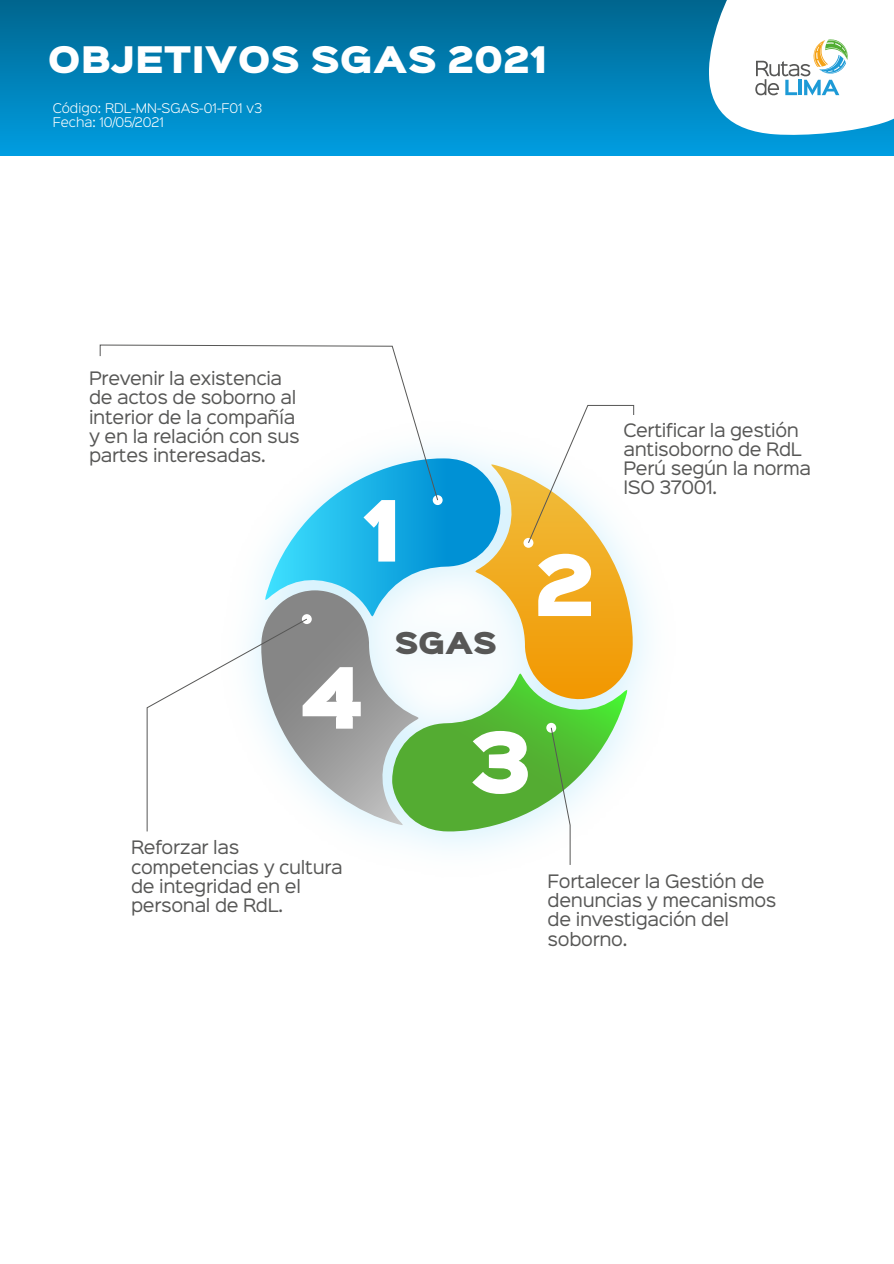
<style>
.page{position:relative;width:894px;height:1264px;background:#fff}
.page>*{position:absolute;margin:0;border:0;box-sizing:border-box;transform-origin:0 0}
.t1{font:75.9px "Sinkin Sans 900 X Black";color:#fff}
.t2{font:33px "Sinkin Sans 900 X Black";color:#fff}
.t3{font:27.15px "Sinkin Sans 900 X Black";color:#575756}
.t4{font:16.65px/19px "Sinkin Sans 400";letter-spacing:-.02em;color:#575756}
.t5{font:300 12px/14.4px "Sinkin Sans 300";color:#fff}
</style>
<div class="page">
<div style="left:0;top:0;width:894px;height:156px;background:linear-gradient(to bottom,#00658d,#009de0)"></div>
<svg style="left:709px;top:0;width:185px;height:135px"></svg>
<svg style="left:147px;top:405px;width:487px;height:460px"></svg>
<svg style="left:100px;top:344px;width:338px;height:157px"></svg>
<h2 class="t2" style="left:48px;top:42px;width:501px">OBJETIVOS SGAS 2021</h2>
<p class="t5" style="left:53px;top:100px;width:211px">Código: RDL-MN-SGAS-01-F01 v3<br>Fecha: 10/05/2021</p>
<p class="t4" style="left:89px;top:368px;width:212px">Prevenir la existencia de actos de soborno al interior de la compañía y en la relación con sus partes interesadas.</p>
<h1 class="t1" style="left:362px;top:491px;width:42px">1</h1>
<h1 class="t1" style="left:300px;top:658px;width:66px">4</h1>
<h3 class="t3" style="left:394px;top:629px;width:104px">SGAS</h3>
<h1 class="t1" style="left:468px;top:723px;width:65px">3</h1>
<h1 class="t1" style="left:534px;top:545px;width:63px">2</h1>
<p class="t4" style="left:623px;top:419px;width:189px">Certificar la gestión antisoborno de RdL<br>Perú según la norma<br>ISO 37001.</p>
<p class="t4" style="left:131px;top:837px;width:213px">Reforzar las competencias y cultura de integridad en el personal de RdL.</p>
<p class="t4" style="left:548px;top:871px;width:230px">Fortalecer la Gestión de denuncias y mecanismos de investigación del soborno.</p>
</div>
